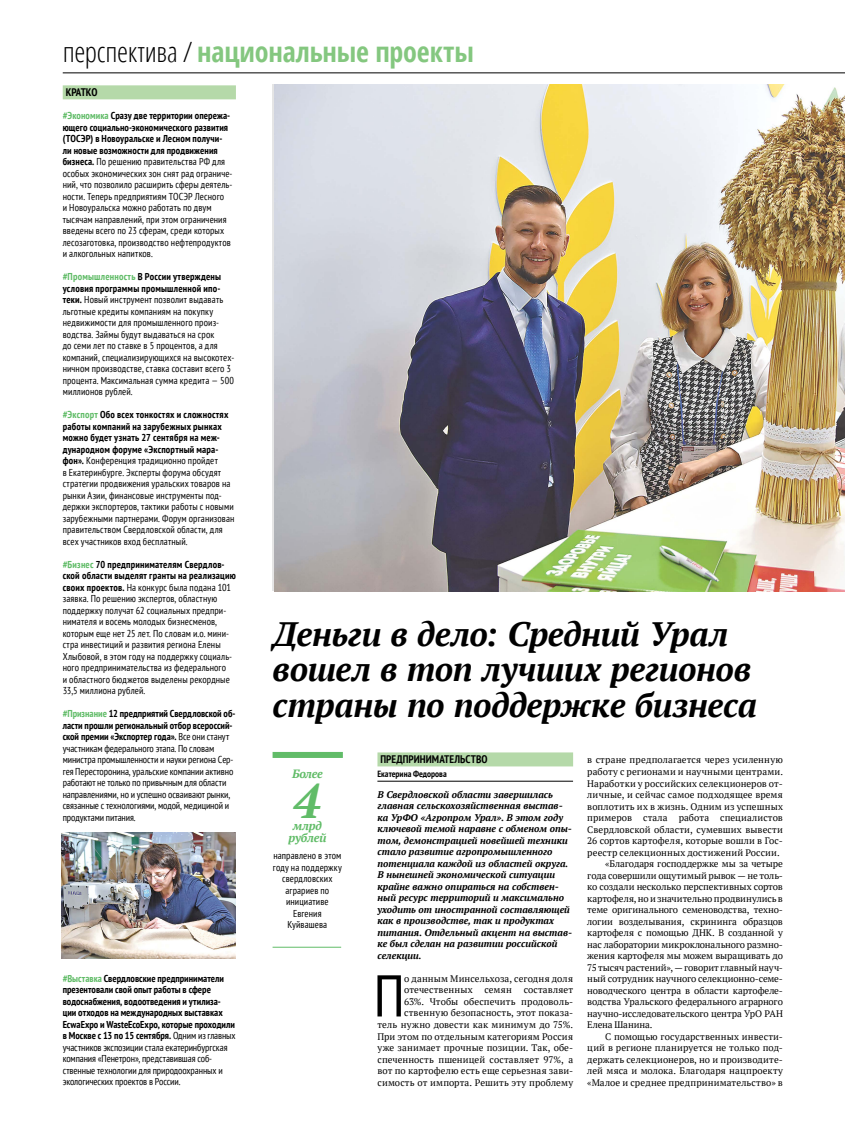
<style>
.page{position:relative;width:845px;height:1134px;background:#fff}
.page>*{position:absolute;margin:0;border:0;box-sizing:border-box;transform-origin:0 0}
.t1{font:condensed 58.8px "PT Sans";color:#000}
.t2{font:italic 700 48px "PT Serif";color:#61bc68}
.t3{font:italic 700 33.8px/35.7px "PT Serif";letter-spacing:-.01em;color:#000}
.t4{font:700 28px "Open Sans Condensed";letter-spacing:-.005em;color:#84c77f}
.t5{font:italic 700 12px/12px "PT Serif";letter-spacing:-.015em;color:#61bc68;text-align:center}
.t6{font:700 condensed 11px "PT Sans";letter-spacing:.005em;color:#000}
.t7{font:condensed 10px/11.5px "PT Sans";letter-spacing:.01em;color:#000}
.t8{font:condensed 10px/11.5px "PT Sans";letter-spacing:-.01em;color:#000}
.t9{font:700 condensed 10px/11.5px "PT Sans";color:#000}
.t10{font:italic 700 9.7px/11.5px "PT Serif";color:#000}
.t11{font:9.5px/11.5px "PT Serif";color:#000;text-align:right}
.t12{font:9.5px "PT Serif";letter-spacing:-.02em;color:#000}
.t13{font:700 condensed 9px "PT Sans";color:#000}
.s1{font-weight:300;color:#000}
.s2{font-weight:700;color:#61bc68}
.s3{font-weight:700}
.s4{color:#61bc68}
.s5{font-weight:400}
</style>
<div class="page">
<hr style="left:63px;top:72px;width:782px;height:1px;background:#000">
<div style="left:377px;top:752px;width:196px;height:14px;background:#b5d9a9"></div>
<hr style="left:377px;top:781px;width:196px;height:1px;background:#000">
<div style="left:272px;top:752px;width:71px;height:6px;background:#61bc68"></div>
<hr style="left:272px;top:947px;width:69px;height:1px;background:#61bc68">
<div style="left:63px;top:85px;width:173px;height:14px;background:#b5d9a9"></div>
<img style="left:62px;top:832px;width:174px;height:126px">
<img style="left:274px;top:85px;width:571px;height:506px">
<h3 class="t4" style="left:63px;top:32px;width:412px"><span class="s1">перспектива /</span> национальные проекты</h3>
<p class="t6" style="left:66px;top:85px;width:33px">КРАТКО</p>
<p class="t7" style="left:63px;top:110px;width:171px"><span class="s2">#Экономика</span> <span class="s3">Сразу две территории опережа&shy;ющего социально-экономического развития (ТОСЭР) в Новоуральске и Лесном получи&shy;ли новые возможности для продвижения бизнеса.</span> По решению правительства РФ для особых экономических зон снят рад ограниче&shy;ний, что позволило расширить сферы деятель&shy;ности. Теперь предприятиям ТОСЭР Лесного<br>и Новоуральска можно работать по двум тысячам направлений, при этом ограничения введены всего по 23 сферам, среди которых лесозаготовка, производство нефтепродуктов и алкогольных напитков.</p>
<p class="t7" style="left:63px;top:271px;width:173px"><span class="s2">#Промышленность</span> <span class="s3">В России утверждены условия программы промышленной ипо&shy;теки.</span> Новый инструмент позволит выдавать льготные кредиты компаниям на покупку недвижимости для промышленного произ&shy;водства. Займы будут выдаваться на срок<br>до семи лет по ставке в 5 процентов, а для компаний, специализирующихся на высокотех&shy;ничном производстве, ставка составит всего 3 процента. Максимальная сумма кредита — 500 миллионов рублей.</p>
<p class="t7" style="left:63px;top:409px;width:173px"><span class="s2">#Экспорт</span> <span class="s3">Обо всех тонкостях и сложностях работы компаний на зарубежных рынках можно будет узнать 27 сентября на меж&shy;дународном форуме «Экспортный мара&shy;фон».</span> Конференция традиционно пройдет<br>в Екатеринбурге. Эксперты форума обсудят стратегии продвижения уральских товаров на рынки Азии, финансовые инструменты под&shy;держки экспортеров, тактики работы с новыми зарубежными партнерами. Форум организован правительством Свердловской области, для всех участников вход бесплатный.</p>
<p class="t7" style="left:63px;top:558px;width:175px"><span class="s2">#Бизнес</span> <span class="s3">70 предпринимателям Свердлов&shy;ской области выделят гранты на реализацию своих проектов.</span> На конкурс была подана 101 заявка. По решению экспертов, областную поддержку получат 62 социальных предпри&shy;нимателя и восемь молодых бизнесменов, которым еще нет 25 лет. По словам и.о. мини&shy;стра инвестиций и развития региона Елены Хлыбовой, в этом году на поддержку социаль&shy;ного предпринимательства из федерального<br>и областного бюджетов выделены рекордные 33,5 миллиона рублей.</p>
<p class="t8" style="left:63px;top:708px;width:174px"><span class="s2">#Признание</span> <span class="s3">12 предприятий Свердловской об&shy;ласти прошли региональный отбор всероссий&shy;ской премии «Экспортер года».</span> Все они станут участникам федерального этапа. По словам министра промышленности и науки региона Сер&shy;гея Пересторонина, уральские компании активно работают не только по привычным для области направлениями, но и успешно осваивают рынки, связанные с технологиями, модой, медициной и продуктами питания.</p>
<p class="t9" style="left:63px;top:972px;width:174px"><span class="s4">#Выставка</span> Свердловские предприниматели презентовали свой опыт работы в сфере водоснабжения, водоотведения и утилиза&shy;ции отходов на международных выставках EcwaExpo и WasteEcoExpo, которые проходили в Москве с 13 по 15 сентября. <span class="s5">Одним из главных участников экспозиции стала екатеринбургская компания «Пенетрон», представившая соб&shy;ственные технологии для природоохранных и экологических проектов в России.</span></p>
<h3 class="t3" style="left:272px;top:615px;width:486px">Деньги в дело: Средний Урал вошел в топ лучших регионов страны по поддержке бизнеса</h3>
<p class="t5" style="left:292px;top:767px;width:32px">Более</p>
<h2 class="t2" style="left:294px;top:770px;width:28px">4</h2>
<p class="t5" style="left:288px;top:819px;width:40px">млрд рублей</p>
<p class="t7" style="left:273px;top:850px;width:70px;text-align:center">направлено в этом году на поддержку свердловских аграриев по инициативе<br>Евгения<br>Куйвашева</p>
<p class="t6" style="left:380px;top:752px;width:109px">ПРЕДПРИНИМАТЕЛЬСТВО</p>
<p class="t13" style="left:377px;top:768px;width:71px">Екатерина Федорова</p>
<p class="t10" style="left:377px;top:789px;width:196px">В Свердловской области завершилась главная сельскохозяйственная выстав&shy;ка УрФО «Агропром Урал». В этом году ключевой темой наравне с обменом опы&shy;том, демонстрацией новейшей техники стало развитие агропромышленного потенциала каждой из областей округа.<br>В нынешней экономической ситуации крайне важно опираться на собствен&shy;ный ресурс территорий и максимально уходить от иностранной составляющей как в производстве, так и продуктах питания. Отдельный акцент на выстав&shy;ке был сделан на развитии российской селекции.</p>
<h1 class="t1" style="left:374px;top:958px;width:32px">П</h1>
<p class="t11" style="left:377px;top:973px;width:197px">о данным Минсельхоза, сегодня доля отечественных семян составляет<br>63%. Чтобы обеспечить продоволь&shy;ственную безопасность, этот показа-<br>тель нужно довести как минимум до 75%.<br>При этом по отдельным категориям Россия уже занимает прочные позиции. Так, обе&shy;спеченность пшеницей составляет 97%, а вот по картофелю есть еще серьезная зави&shy;симость от импорта. Решить эту проблему</p>
<p class="t11" style="left:587px;top:754px;width:197px">в стране предполагается через усиленную</p>
<p class="t11" style="left:587px;top:766px;width:197px">работу с регионами и научными центрами.</p>
<p class="t11" style="left:587px;top:777px;width:197px">Наработки у российских селекционеров от-</p>
<p class="t11" style="left:587px;top:789px;width:197px">личные, и сейчас самое подходящее время</p>
<p class="t11" style="left:587px;top:800px;width:197px">воплотить их в жизнь. Одним из успешных</p>
<p class="t11" style="left:587px;top:812px;width:197px">примеров стала работа специалистов</p>
<p class="t11" style="left:587px;top:823px;width:197px">Свердловской области, сумевших вывести</p>
<p class="t11" style="left:587px;top:835px;width:197px">26 сортов картофеля, которые вошли в Гос-</p>
<p class="t11" style="left:587px;top:846px;width:194px">реестр селекционных достижений России.</p>
<p class="t11" style="left:605px;top:858px;width:179px">«Благодаря господдержке мы за четыре</p>
<p class="t11" style="left:587px;top:869px;width:197px">года совершили ощутимый рывок — не толь-</p>
<p class="t11" style="left:587px;top:881px;width:197px">ко создали несколько перспективных сортов</p>
<p class="t11" style="left:587px;top:892px;width:197px">картофеля, но и значительно продвинулись в</p>
<p class="t12" style="left:587px;top:903px;width:197px">теме оригинального семеноводства, техно-</p>
<p class="t11" style="left:587px;top:915px;width:197px">логии возделывания, скрининга образцов</p>
<p class="t11" style="left:587px;top:927px;width:197px">картофеля с помощью ДНК. В созданной у</p>
<p class="t11" style="left:587px;top:938px;width:197px">нас лаборатории микроклонального размно-</p>
<p class="t11" style="left:587px;top:950px;width:197px">жения картофеля мы можем выращивать до</p>
<p class="t11" style="left:587px;top:961px;width:197px">75 тысяч растений», — говорит главный науч-</p>
<p class="t11" style="left:587px;top:973px;width:197px">ный сотрудник научного селекционно-семе-</p>
<p class="t11" style="left:587px;top:984px;width:197px">новодческого центра в области картофеле-</p>
<p class="t11" style="left:587px;top:996px;width:197px">водства Уральского федерального аграрного</p>
<p class="t11" style="left:587px;top:1007px;width:197px">научно-исследовательского центра УрО РАН</p>
<p class="t11" style="left:587px;top:1019px;width:67px">Елена Шанина.</p>
<p class="t11" style="left:605px;top:1030px;width:179px">С помощью государственных инвести-</p>
<p class="t11" style="left:587px;top:1042px;width:197px">ций в регионе планируется не только под-</p>
<p class="t11" style="left:587px;top:1053px;width:197px">держать селекционеров, но и производите-</p>
<p class="t11" style="left:587px;top:1065px;width:197px">лей мяса и молока. Благодаря нацпроекту</p>
<p class="t11" style="left:587px;top:1076px;width:197px">«Малое и среднее предпринимательство» в</p>
</div>
